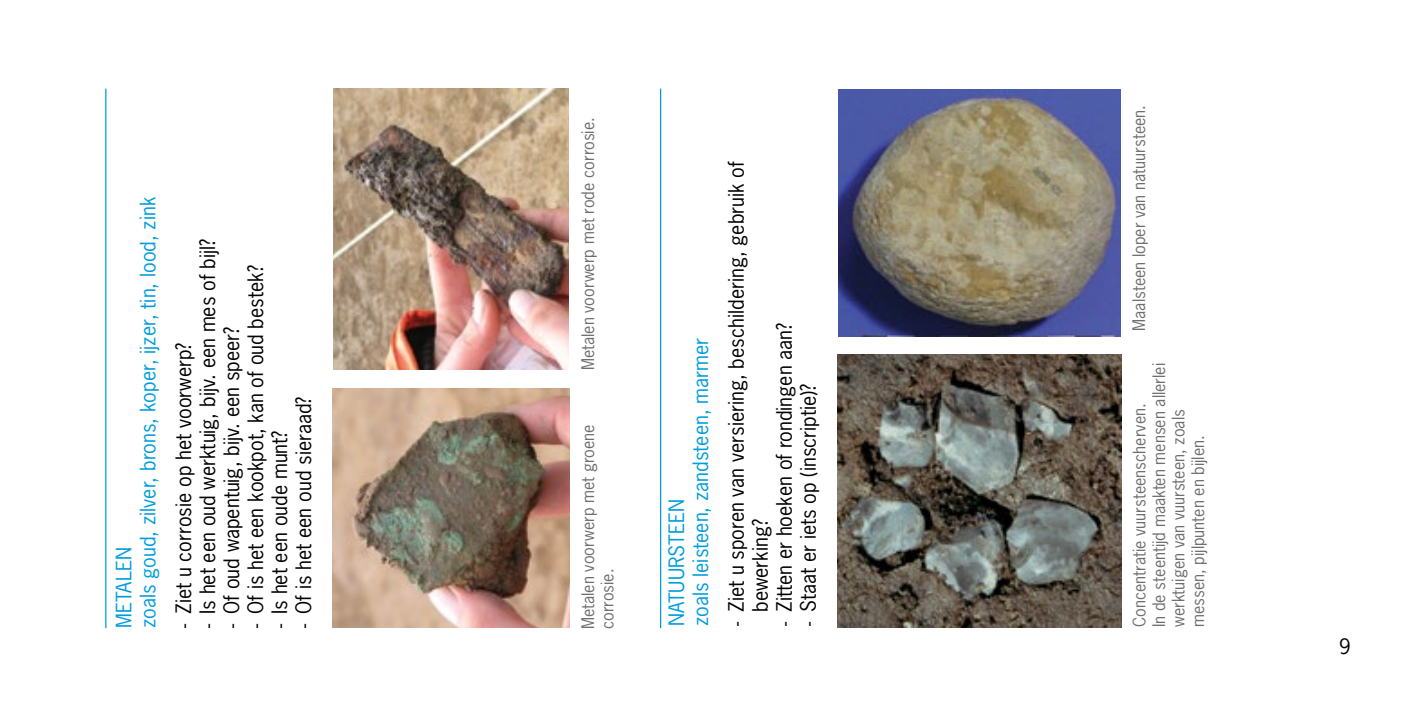
<style>
.page{position:relative;width:1418px;height:709px;background:#fff}
.page>*{position:absolute;margin:0;border:0;box-sizing:border-box;transform-origin:0 0}
.Alineastijl_1{font:20px/24px "News Gothic Std";color:#000}
.Alineastijl_1-2{font:20px "News Gothic Std";color:#009ddc}
.Alineastijl_2{font:16.25px/19.5px "News Gothic Std";color:#6d6e71}
.t1{font:10.5px "Syntax";color:#000}
</style>
<div class="page">
<img style="left:332px;top:388px;width:237px;height:239px">
<img style="left:333px;top:89px;width:236px;height:280px">
<img style="left:837px;top:355px;width:284px;height:272px">
<img style="left:838px;top:89px;width:282px;height:247px">
<hr style="left:105px;top:89px;width:1px;height:539px;background:#009ddc">
<hr style="left:660px;top:89px;width:1px;height:539px;background:#009ddc">
<p class="Alineastijl_1-2" style="left:111px;top:628px;width:82px;rotate:-90deg">METALEN</p>
<p class="Alineastijl_1-2" style="left:135px;top:628px;width:432px;rotate:-90deg">zoals goud, zilver, brons, koper, ijzer, tin, lood, zink</p>
<p class="Alineastijl_1" style="left:195px;top:628px;width:391px;rotate:-90deg">- Is het een oud werktuig, bijv. een mes of bijl?</p>
<p class="Alineastijl_1" style="left:243px;top:628px;width:364px;rotate:-90deg">- Of is het een kookpot, kan of oud bestek?</p>
<p class="Alineastijl_1" style="left:219px;top:628px;width:303px;rotate:-90deg">- Of oud wapentuig, bijv. een speer?</p>
<p class="Alineastijl_1" style="left:171px;top:628px;width:287px;rotate:-90deg">- Ziet u corrosie op het voorwerp?</p>
<p class="Alineastijl_1" style="left:291px;top:628px;width:233px;rotate:-90deg">- Of is het een oud sieraad?</p>
<p class="Alineastijl_1" style="left:267px;top:628px;width:199px;rotate:-90deg">- Is het een oude munt?</p>
<p class="Alineastijl_2" style="left:578px;top:370px;width:254px;rotate:-90deg">Metalen voorwerp met rode corrosie.</p>
<p class="Alineastijl_2" style="left:578px;top:629px;width:206px;rotate:-90deg">Metalen voorwerp met groene corrosie.</p>
<p class="Alineastijl_1-2" style="left:664px;top:626px;width:129px;rotate:-90deg">NATUURSTEEN</p>
<p class="Alineastijl_1-2" style="left:688px;top:626px;width:290px;rotate:-90deg">zoals leisteen, zandsteen, marmer</p>
<p class="Alineastijl_1" style="left:724px;top:612px;width:452px;text-indent:-14px;rotate:-90deg">- Ziet u sporen van versiering, beschildering, gebruik of bewerking?</p>
<p class="Alineastijl_1" style="left:772px;top:626px;width:305px;rotate:-90deg">- Zitten er hoeken of rondingen aan?</p>
<p class="t1" style="left:813px;top:345px;width:203px;rotate:90deg">Afb. 4.13: Vuursteendepositie (ware grootte)</p>
<p class="Alineastijl_1" style="left:796px;top:626px;width:244px;rotate:-90deg">- Staat er iets op (inscriptie)?</p>
<p class="Alineastijl_2" style="left:1129px;top:331px;width:227px;rotate:-90deg">Maalsteen loper van natuursteen.</p>
<p class="Alineastijl_2" style="left:1149px;top:627px;width:266px;rotate:-90deg">In de steentijd maakten mensen allerlei werktuigen van vuursteen, zoals</p>
<p class="Alineastijl_2" style="left:1129px;top:627px;width:225px;rotate:-90deg">Concentratie vuursteenscherven.</p>
<p class="Alineastijl_2" style="left:1188px;top:627px;width:193px;rotate:-90deg">messen, pijlpunten en bijlen.</p>
<p class="Alineastijl_1" style="left:1338px;top:634px;width:13px">9</p>
</div>
